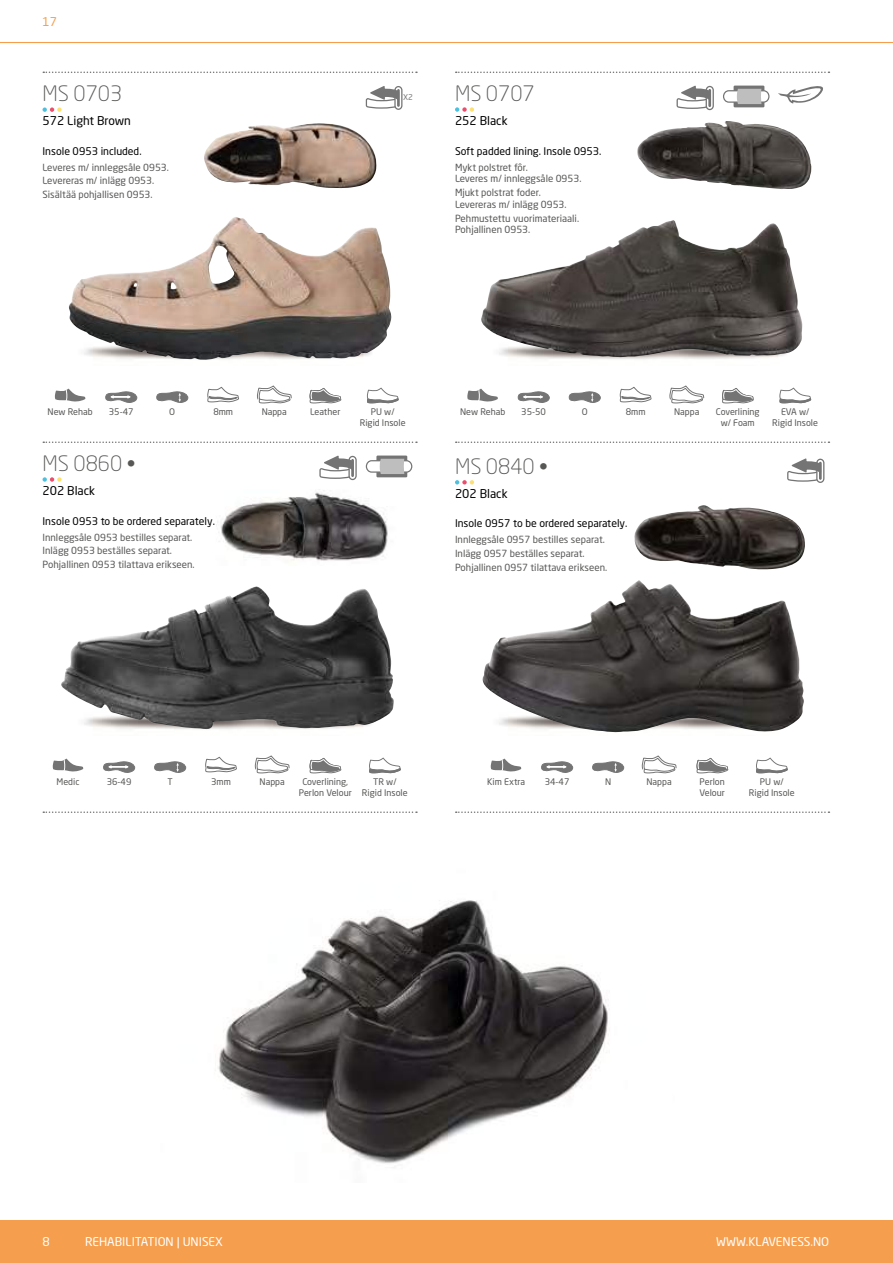
<style>
.page{position:relative;width:893px;height:1263px;background:#fff}
.page>*{position:absolute;margin:0;border:0;box-sizing:border-box;transform-origin:0 0}
.t1{font:300 21px "Neo Sans W1 G";color:#575756}
.t2{font:12px "Neo Sans W1 G";color:#fff}
.t3{font:12px "Neo Sans W1 G";color:#000}
.t4{font:12px "Neo Sans W1 G";color:#f59f4e}
.t5{font:10.5px "Neo Sans W1 G";color:#000}
.t6{font:9.75px/13.8px "Neo Sans W1 G";color:#575756}
.t7{font:9px/10.5px "Neo Sans W1 G";color:#575756;text-align:center}
.t8{font:7.95px "Neo Sans W1 G";color:#757474}
</style>
<div class="page">
<svg style="left:53px;top:759px;width:30px;height:13px"></svg>
<svg style="left:103px;top:761px;width:32px;height:12px"></svg>
<svg style="left:154px;top:761px;width:32px;height:12px"></svg>
<svg style="left:205px;top:756px;width:32px;height:17px"></svg>
<svg style="left:255px;top:755px;width:35px;height:19px"></svg>
<svg style="left:309px;top:758px;width:33px;height:16px"></svg>
<svg style="left:369px;top:757px;width:32px;height:16px"></svg>
<svg style="left:319px;top:455px;width:38px;height:25px"></svg>
<svg style="left:376px;top:455px;width:31px;height:22px"></svg>
<svg style="left:365px;top:459px;width:48px;height:15px"></svg>
<img style="left:217px;top:490px;width:171px;height:71px">
<img style="left:61px;top:586px;width:333px;height:144px">
<svg style="left:43px;top:477px;width:19px;height:5px"></svg>
<svg style="left:43px;top:107px;width:19px;height:5px"></svg>
<img style="left:69px;top:217px;width:323px;height:143px">
<img style="left:204px;top:123px;width:173px;height:65px">
<div style="left:394px;top:86px;width:8px;height:24px;border:1px solid #757474;border-radius:4px"></div>
<svg style="left:365px;top:86px;width:35px;height:23px"></svg>
<svg style="left:787px;top:458px;width:37px;height:25px"></svg>
<img style="left:482px;top:580px;width:322px;height:153px">
<svg style="left:455px;top:480px;width:19px;height:4px"></svg>
<img style="left:634px;top:505px;width:171px;height:64px">
<img style="left:481px;top:220px;width:322px;height:138px">
<img style="left:637px;top:121px;width:175px;height:68px">
<svg style="left:676px;top:86px;width:38px;height:24px"></svg>
<div style="left:734px;top:86px;width:30px;height:21px;background:linear-gradient(to right,#7e7d7d,#7e7d7d)"></div>
<svg style="left:723px;top:89px;width:47px;height:15px"></svg>
<svg style="left:778px;top:86px;width:45px;height:18px"></svg>
<svg style="left:455px;top:107px;width:19px;height:5px"></svg>
<img style="left:215px;top:900px;width:394px;height:264px">
<svg style="left:55px;top:389px;width:30px;height:13px"></svg>
<svg style="left:105px;top:391px;width:32px;height:12px"></svg>
<svg style="left:156px;top:391px;width:32px;height:12px"></svg>
<svg style="left:207px;top:387px;width:32px;height:16px"></svg>
<svg style="left:257px;top:385px;width:35px;height:19px"></svg>
<svg style="left:309px;top:388px;width:33px;height:16px"></svg>
<svg style="left:367px;top:388px;width:32px;height:16px"></svg>
<svg style="left:491px;top:759px;width:30px;height:13px"></svg>
<svg style="left:541px;top:761px;width:32px;height:12px"></svg>
<svg style="left:592px;top:761px;width:32px;height:12px"></svg>
<svg style="left:642px;top:755px;width:35px;height:19px"></svg>
<svg style="left:696px;top:757px;width:33px;height:17px"></svg>
<svg style="left:756px;top:757px;width:32px;height:16px"></svg>
<svg style="left:467px;top:389px;width:31px;height:13px"></svg>
<svg style="left:518px;top:391px;width:32px;height:12px"></svg>
<svg style="left:569px;top:391px;width:32px;height:12px"></svg>
<svg style="left:619px;top:387px;width:33px;height:16px"></svg>
<svg style="left:669px;top:385px;width:35px;height:19px"></svg>
<svg style="left:722px;top:388px;width:32px;height:16px"></svg>
<svg style="left:779px;top:388px;width:32px;height:16px"></svg>
<svg style="left:43px;top:72px;width:374px;height:1px"></svg>
<svg style="left:456px;top:72px;width:373px;height:1px"></svg>
<svg style="left:43px;top:811px;width:374px;height:2px"></svg>
<svg style="left:43px;top:441px;width:374px;height:2px"></svg>
<svg style="left:456px;top:441px;width:373px;height:2px"></svg>
<svg style="left:456px;top:811px;width:373px;height:2px"></svg>
<hr style="left:0;top:42px;width:893px;height:1px;background:#f59f4e">
<div style="left:0;top:1220px;width:893px;height:43px;background:#f59f4e"></div>
<p class="t4" style="left:43px;top:14px;width:16px">17</p>
<h1 class="t1" style="left:43px;top:81px;width:81px">MS 0703</h1>
<p class="t3" style="left:43px;top:113px;width:90px">572 Light Brown</p>
<p class="t5" style="left:43px;top:144px;width:101px">Insole 0953 included.</p>
<p class="t6" style="left:43px;top:160px;width:128px">Leveres m/ innleggsåle 0953.<br>Levereras m/ inlägg 0953.<br>Sisältää pohjallisen 0953.</p>
<p class="t8" style="left:403px;top:93px;width:11px">X2</p>
<h1 class="t1" style="left:455px;top:81px;width:81px">MS 0707</h1>
<p class="t3" style="left:455px;top:113px;width:54px">252 Black</p>
<p class="t5" style="left:455px;top:144px;width:148px">Soft padded lining. Insole 0953.</p>
<p class="t6" style="left:455px;top:161px;width:128px;line-height:11.7px">Mykt polstret fôr.<br>Leveres m/ innleggsåle 0953.</p>
<p class="t6" style="left:455px;top:186px;width:113px;line-height:11.7px">Mjukt polstrat foder.<br>Levereras m/ inlägg 0953.</p>
<p class="t6" style="left:455px;top:212px;width:126px;line-height:11.7px">Pehmustettu vuorimateriaali.<br>Pohjallinen 0953.</p>
<p class="t7" style="left:48px;top:406px;width:47px">New Rehab</p>
<p class="t7" style="left:109px;top:406px;width:26px">35-47</p>
<p class="t7" style="left:169px;top:406px;width:7px">O</p>
<p class="t7" style="left:213px;top:406px;width:21px">8mm</p>
<p class="t7" style="left:262px;top:406px;width:27px">Nappa</p>
<p class="t7" style="left:310px;top:406px;width:32px">Leather</p>
<p class="t7" style="left:360px;top:406px;width:47px">PU w/<br>Rigid Insole</p>
<h1 class="t1" style="left:43px;top:450px;width:94px">MS 0860 •</h1>
<p class="t3" style="left:43px;top:483px;width:54px">202 Black</p>
<p class="t5" style="left:43px;top:514px;width:174px">Insole 0953 to be ordered separately.</p>
<p class="t6" style="left:43px;top:530px;width:154px">Innleggsåle 0953 bestilles separat.<br>Inlägg 0953 beställes separat.<br>Pohjallinen 0953 tilattava erikseen.</p>
<p class="t7" style="left:460px;top:406px;width:47px">New Rehab</p>
<p class="t7" style="left:521px;top:406px;width:26px">35-50</p>
<p class="t7" style="left:582px;top:406px;width:7px">O</p>
<p class="t7" style="left:626px;top:406px;width:21px">8mm</p>
<p class="t7" style="left:674px;top:406px;width:27px">Nappa</p>
<p class="t7" style="left:716px;top:406px;width:45px">Coverlining w/ Foam</p>
<p class="t7" style="left:772px;top:406px;width:47px">EVA w/<br>Rigid Insole</p>
<h1 class="t1" style="left:455px;top:453px;width:94px">MS 0840 •</h1>
<p class="t3" style="left:455px;top:486px;width:54px">202 Black</p>
<p class="t5" style="left:455px;top:517px;width:174px">Insole 0957 to be ordered separately.</p>
<p class="t6" style="left:455px;top:533px;width:154px">Innleggsåle 0957 bestilles separat.<br>Inlägg 0957 beställes separat.<br>Pohjallinen 0957 tilattava erikseen.</p>
<p class="t7" style="left:57px;top:776px;width:24px">Medic</p>
<p class="t7" style="left:107px;top:776px;width:26px">36-49</p>
<p class="t7" style="left:167px;top:776px;width:7px">T</p>
<p class="t7" style="left:211px;top:776px;width:21px">3mm</p>
<p class="t7" style="left:260px;top:776px;width:27px">Nappa</p>
<p class="t7" style="left:299px;top:776px;width:54px">Coverlining,<br>Perlon Velour</p>
<p class="t7" style="left:362px;top:776px;width:47px">TR w/<br>Rigid Insole</p>
<p class="t7" style="left:487px;top:776px;width:39px">Kim Extra</p>
<p class="t7" style="left:545px;top:776px;width:26px">34-47</p>
<p class="t7" style="left:605px;top:776px;width:8px">N</p>
<p class="t7" style="left:646px;top:776px;width:27px">Nappa</p>
<p class="t7" style="left:699px;top:776px;width:27px;text-align:left">Perlon<br>Velour</p>
<p class="t7" style="left:749px;top:776px;width:47px">PU w/<br>Rigid Insole</p>
<p class="t2" style="left:43px;top:1234px;width:9px">8</p>
<p class="t2" style="left:85px;top:1234px;width:139px">REHABILITATION | UNISEX</p>
<p class="t2" style="left:716px;top:1234px;width:114px">WWW.KLAVENESS.NO</p>
</div>
